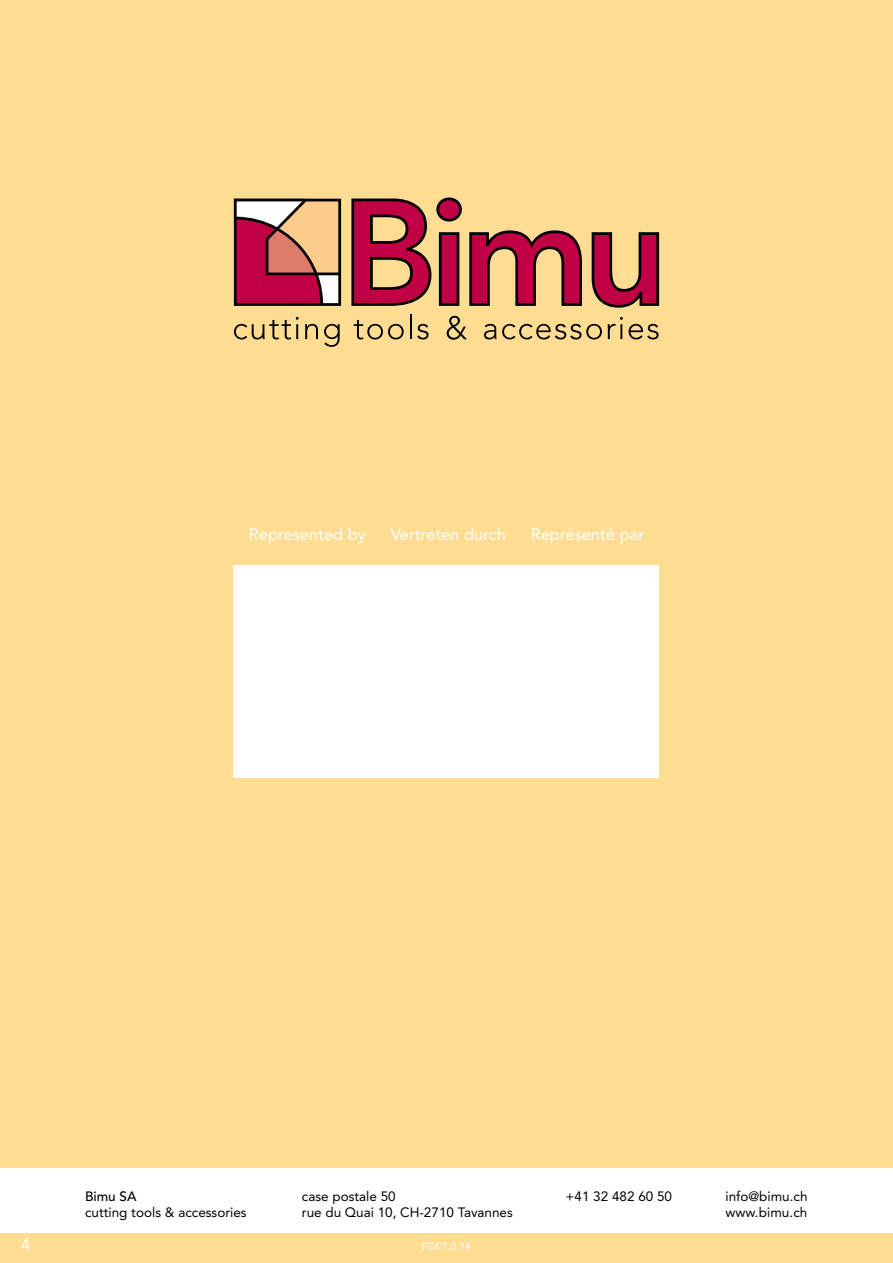
<style>
.page{position:relative;width:893px;height:1263px;background:#fff}
.page>*{position:absolute;margin:0;border:0;box-sizing:border-box;transform-origin:0 0}
.t1{font:16.5px "Avenir LT Pro";color:#fff}
.t2{font:13.5px "Avenir LT Pro";color:#000}
.t3{font:500 13.5px "Avenir LT Pro";color:#000}
.t4{font:10.5px "Avenir LT Pro";color:#fff}
</style>
<div class="page">
<div style="left:0;top:1233px;width:893px;height:30px;background:#fedd92"></div>
<div style="left:0;top:0;width:893px;height:1167px;background:#fedd92"></div>
<div style="left:234px;top:565px;width:425px;height:212px;background:#fff"></div>
<svg style="left:351px;top:197px;width:111px;height:109px"></svg>
<svg style="left:469px;top:230px;width:113px;height:76px"></svg>
<svg style="left:592px;top:232px;width:67px;height:76px"></svg>
<svg style="left:234px;top:317px;width:65px;height:22px"></svg>
<svg style="left:305px;top:324px;width:13px;height:15px"></svg>
<svg style="left:324px;top:324px;width:16px;height:23px"></svg>
<svg style="left:354px;top:320px;width:50px;height:19px"></svg>
<hr style="left:410px;top:315px;width:2px;height:24px;background:#000">
<svg style="left:417px;top:324px;width:12px;height:15px"></svg>
<svg style="left:447px;top:316px;width:20px;height:24px"></svg>
<svg style="left:484px;top:324px;width:118px;height:15px"></svg>
<svg style="left:608px;top:317px;width:15px;height:22px"></svg>
<svg style="left:629px;top:324px;width:30px;height:15px"></svg>
<svg style="left:234px;top:199px;width:107px;height:107px"></svg>
<p class="t1" style="left:249px;top:524px;width:119px">Represented by</p>
<p class="t1" style="left:391px;top:524px;width:117px">Vertreten durch</p>
<p class="t1" style="left:531px;top:524px;width:115px">Représenté par</p>
<p class="t3" style="left:85px;top:1188px;width:53px">Bimu SA</p>
<p class="t2" style="left:302px;top:1188px;width:95px">case postale 50</p>
<p class="t2" style="left:566px;top:1188px;width:108px">+41 32 482 60 50</p>
<p class="t2" style="left:725px;top:1188px;width:84px">info@bimu.ch</p>
<p class="t2" style="left:85px;top:1204px;width:163px">cutting tools &amp; accessories</p>
<p class="t2" style="left:302px;top:1204px;width:212px">rue du Quai 10, CH-2710 Tavannes</p>
<p class="t2" style="left:725px;top:1204px;width:83px">www.bimu.ch</p>
<p class="t1" style="left:21px;top:1234px;width:11px">4</p>
<p class="t4" style="left:422px;top:1240px;width:51px">FDE7.0.1#</p>
</div>
